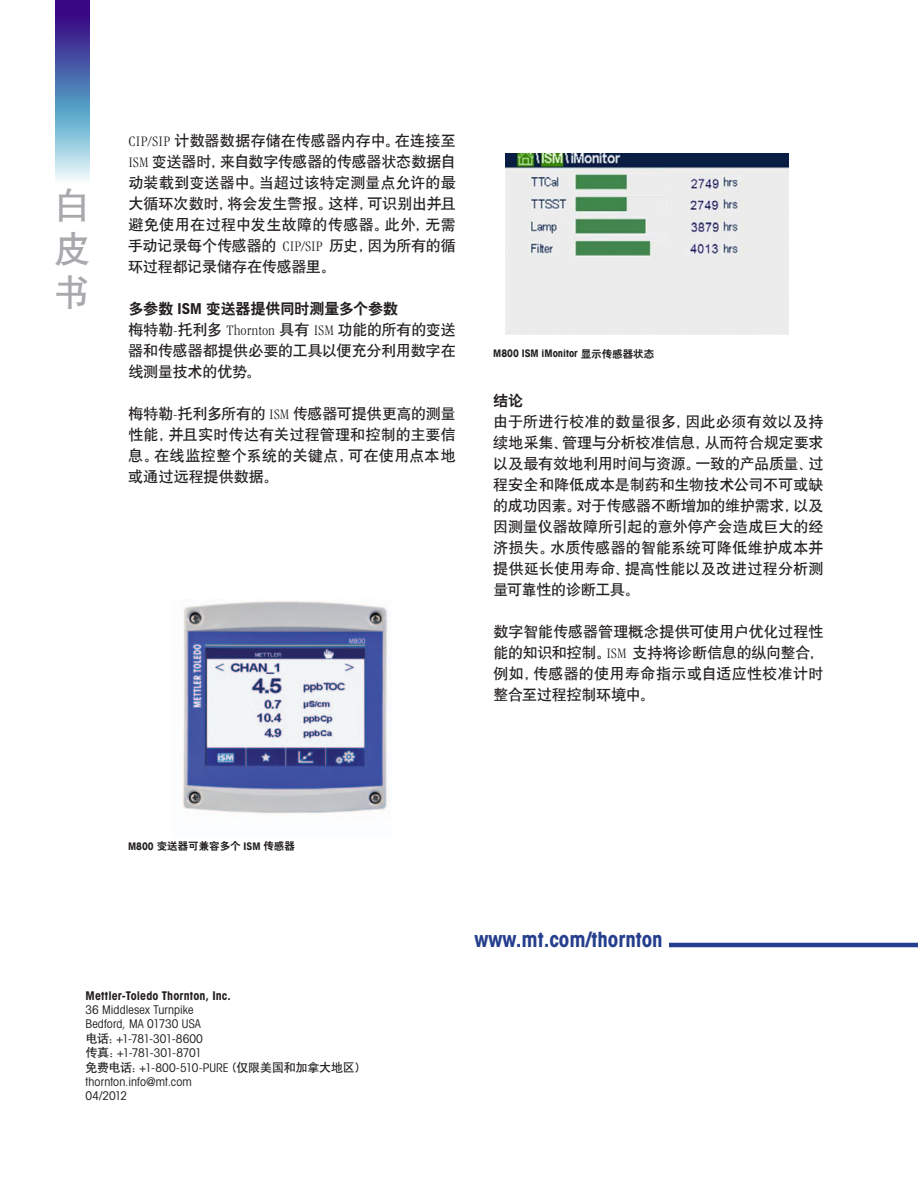
<style>
.page{position:relative;width:918px;height:1188px;background:#fff}
.page>*{position:absolute;margin:0;border:0;box-sizing:border-box;transform-origin:0 0}
.t1{font:36px/43.2px "H Yb 1 gj";color:#a8a9ad;text-align:justify}
.t2{font:700 condensed 21px "Avant Garde";color:#253f8e}
.t3{font:15px/21px "H Yb 1 gj";letter-spacing:.005em;color:#231f20;text-align:justify}
.t4{font:15px "H Yb 2 gj";letter-spacing:-.005em;color:#231f20}
.t5{font:condensed 12px/14.4px "Avant Garde";letter-spacing:.01em;color:#231f20}
.t6{font:12px "H Yb 1 gj";letter-spacing:-.02em;color:#231f20}
.t7{font:700 condensed 12px "Avant Garde";letter-spacing:.01em;color:#231f20}
.t8{font:700 condensed 10.5px "Avant Garde Com";color:#231f20}
.t9{font:10.5px "H Yb 2 gj";color:#231f20}
.s1{font-family:"MTD Magazin";font-weight:300;font-stretch:condensed}
.s2{font-family:"Avant Garde";font-weight:700;font-stretch:condensed}
.s3{font-family:"H Yb 2 gj";font-weight:400;font-stretch:normal}
.s4{font-family:"Avant Garde Com";font-weight:700;font-stretch:condensed}
.s5{font-family:"H Yb 1 gj";font-stretch:normal}
.s6{font-family:"Avant Garde";font-stretch:condensed}
</style>
<div class="page">
<img style="left:182px;top:601px;width:206px;height:213px">
<img style="left:56px;top:0;width:34px;height:180px">
<img style="left:506px;top:154px;width:282px;height:180px">
<hr style="left:669px;top:943px;width:249px;height:4px;background:#253f8e">
<h1 class="t1" style="left:54px;top:185px;width:37px">白皮书</h1>
<p class="t3" style="left:128px;top:130px;width:329px"><span class="s1">CIP/SIP</span> 计数器数据存储在传感器内存中。在连接至<span class="s1">ISM</span> 变送器时，来自数字传感器的传感器状态数据自动装载到变送器中。当超过该特定测量点允许的最大循环次数时，将会发生警报。这样，可识别出并且避免使用在过程中发生故障的传感器。此外，无需手动记录每个传感器的 <span class="s1">CIP/SIP</span> 历史，因为所有的循环过程都记录储存在传感器里。</p>
<p class="t4" style="left:128px;top:301px;width:271px">多参数 <span class="s2">ISM</span> 变送器提供同时测量多个参数</p>
<p class="t3" style="left:128px;top:319px;width:329px">梅特勒<span class="s1">-</span>托利多 <span class="s1">Thornton</span> 具有 <span class="s1">ISM</span> 功能的所有的变送器和传感器都提供必要的工具以便充分利用数字在线测量技术的优势。</p>
<p class="t3" style="left:128px;top:403px;width:329px">梅特勒<span class="s1">-</span>托利多所有的 <span class="s1">ISM</span> 传感器可提供更高的测量性能，并且实时传达有关过程管理和控制的主要信息。在线监控整个系统的关键点，可在使用点本地或通过远程提供数据。</p>
<p class="t8" style="left:493px;top:347px;width:163px">M800 ISM iMonitor <span class="s3">显示传感器状态</span></p>
<p class="t4" style="left:493px;top:393px;width:31px">结论</p>
<p class="t3" style="left:493px;top:411px;width:332px">由于所进行校准的数量很多，因此必须有效以及持续地采集、管理与分析校准信息，从而符合规定要求以及最有效地利用时间与资源。一致的产品质量、过程安全和降低成本是制药和生物技术公司不可或缺的成功因素。对于传感器不断增加的维护需求，以及因测量仪器故障所引起的意外停产会造成巨大的经济损失。水质传感器的智能系统可降低维护成本并提供延长使用寿命、提高性能以及改进过程分析测量可靠性的诊断工具。</p>
<p class="t3" style="left:493px;top:621px;width:332px">数字智能传感器管理概念提供可使用户优化过程性能的知识和控制。<span class="s1">ISM</span> 支持将诊断信息的纵向整合，例如，传感器的使用寿命指示或自适应性校准计时整合至过程控制环境中。</p>
<p class="t9" style="left:128px;top:840px;width:168px"><span class="s4">M800</span> 变送器可兼容多个 <span class="s4">ISM</span> 传感器</p>
<p class="t7" style="left:86px;top:988px;width:147px">Mettler-Toledo Thornton, Inc.</p>
<p class="t5" style="left:85px;top:1002px;width:119px">36 Middlesex Turnpike<br>Bedford, MA 01730 USA<span class="s5">电话：</span>+1-781-301-8600<span class="s5">传真：</span>+1-781-301-8701</p>
<p class="t6" style="left:86px;top:1061px;width:282px">免费电话：<span class="s6">+1-800-510-PURE</span>（仅限美国和加拿大地区）</p>
<p class="t5" style="left:86px;top:1074px;width:108px">thornton.info@mt.com<br>04/2012</p>
<h2 class="t2" style="left:474px;top:926px;width:190px">www.mt.com/thornton</h2>
</div>
